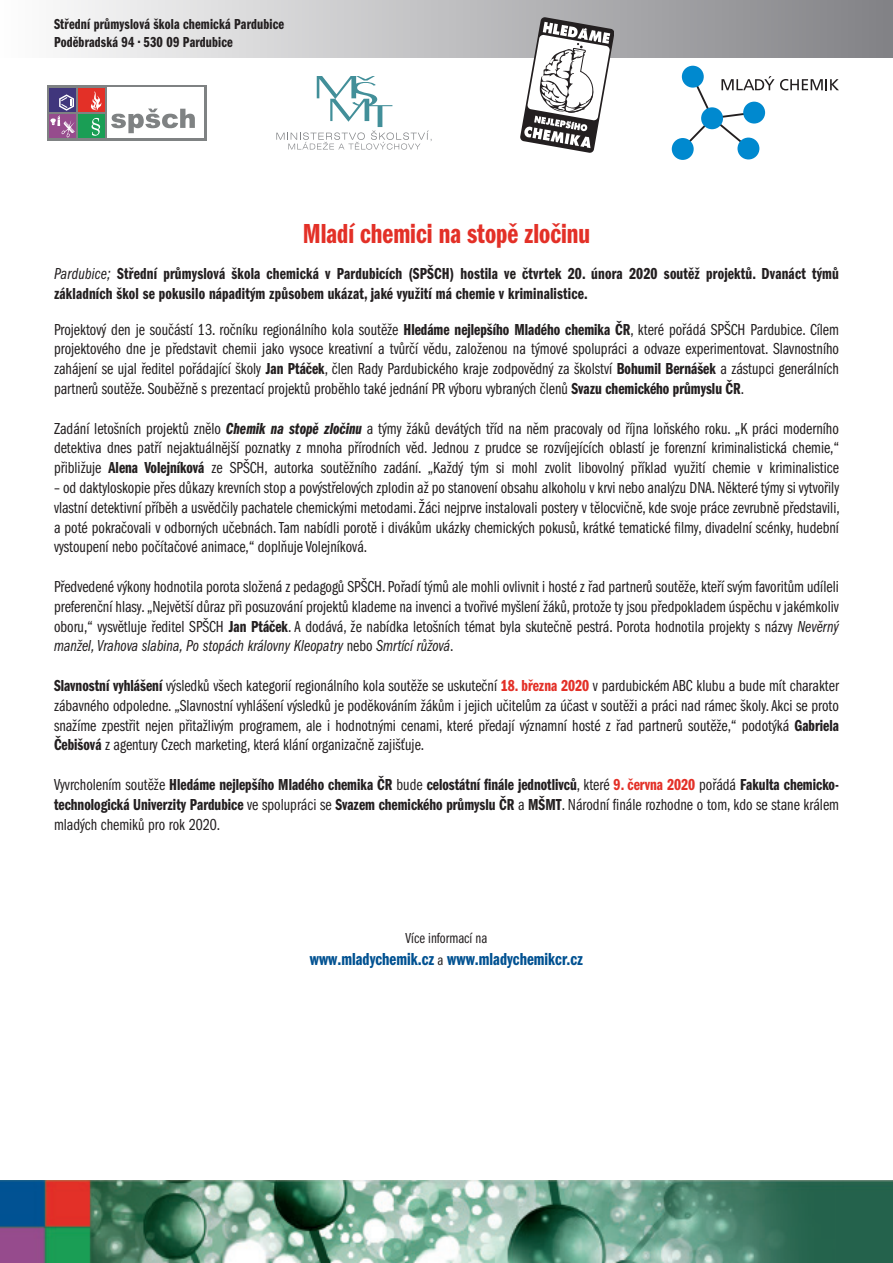
<style>
.page{position:relative;width:893px;height:1263px;background:#fff}
.page>*{position:absolute;margin:0;border:0;box-sizing:border-box;transform-origin:0 0}
.t1{font:28.5px "Franklin Gothic LT Pro Dm Cm";color:#e33027}
.t2{font:18px "Franklin Gothic LT Pro Dm Cm";color:#005191}
.t3{font:16.5px/19.8px "Franklin Gothic LT Pro Bk Cm";color:#231f20;text-align:justify}
.t4{font:16.5px/19.8px "Franklin Gothic LT Pro Dm Cm";letter-spacing:.01em;color:#231f20}
.t5{font:15px "Franklin Gothic LT Pro Dm Cm";letter-spacing:.01em;color:#231f20}
.t6{font:15px "Franklin Gothic LT Pro Bk Cm";color:#231f20}
.s1{font-family:"Franklin Gothic LT Pro Bk Cm It"}
.s2{font-family:"Franklin Gothic LT Pro Dm Cm"}
.s3{font-family:"Franklin Gothic LT Pro Dm Cm It"}
.s4{font-family:"Franklin Gothic LT Pro Dm Cm";color:#e33027}
.s5{font-family:"Franklin Gothic LT Pro Bk Cm"}
.s6{color:#e33027}
.s7{font-family:"Franklin Gothic LT Pro Bk Cm";font-size:15px;color:#231f20}
</style>
<div class="page">
<div style="left:0;top:0;width:893px;height:57px;background:linear-gradient(to right,#fefefe,#818185)"></div>
<svg style="left:276px;top:76px;width:156px;height:74px"></svg>
<svg style="left:47px;top:85px;width:159px;height:56px;background:#868788"></svg>
<div style="left:107px;top:88px;width:97px;height:50px;background:#fff"></div>
<svg style="left:111px;top:109px;width:84px;height:24px"></svg>
<div style="left:49px;top:114px;width:26px;height:24px;background:#964c8d"></div>
<div style="left:78px;top:88px;width:26px;height:24px;background:#e33027"></div>
<div style="left:49px;top:88px;width:26px;height:24px;background:#40367c"></div>
<div style="left:78px;top:114px;width:26px;height:24px;background:#1a9e55"></div>
<svg style="left:91px;top:91px;width:11px;height:19px"></svg>
<svg style="left:50px;top:94px;width:25px;height:43px"></svg>
<svg style="left:92px;top:118px;width:8px;height:18px"></svg>
<svg style="left:520px;top:17px;width:94px;height:136px"></svg>
<svg style="left:672px;top:66px;width:102px;height:94px"></svg>
<svg style="left:780px;top:79px;width:59px;height:11px"></svg>
<img style="left:0;top:1181px;width:893px;height:82px">
<p class="t5" style="left:54px;top:16px;width:232px">Střední průmyslová škola chemická Pardubice</p>
<p class="t5" style="left:54px;top:33px;width:180px">Poděbradská 94 • 530 09 Pardubice</p>
<p class="t1" style="left:303px;top:218px;width:289px">Mladí chemici na stopě zločinu</p>
<p class="t4" style="left:54px;top:264px;width:786px"><span class="s1">Pardubice;</span> Střední průmyslová škola chemická v Pardubicích (SPŠCH) hostila ve čtvrtek 20. února 2020 soutěž projektů. Dvanáct týmů základních škol se pokusilo nápaditým způsobem ukázat, jaké využití má chemie v kriminalistice.</p>
<p class="t3" style="left:54px;top:320px;width:787px">Projektový den je součástí 13. ročníku regionálního kola soutěže <span class="s2">Hledáme nejlepšího Mladého chemika ČR</span>, které pořádá SPŠCH Pardubice. Cílem projektového dne je představit chemii jako vysoce kreativní a tvůrčí vědu, založenou na týmové spolupráci a odvaze experimentovat. Slavnostního zahájení se ujal ředitel pořádající školy <span class="s2">Jan Ptáček</span>, člen Rady Pardubického kraje zodpovědný za školství <span class="s2">Bohumil Bernášek</span> a zástupci generálních partnerů soutěže. Souběžně s prezentací projektů proběhlo také jednání PR výboru vybraných členů <span class="s2">Svazu chemického průmyslu ČR</span>.</p>
<p class="t3" style="left:54px;top:419px;width:786px">Zadání letošních projektů znělo <span class="s3">Chemik na stopě zločinu</span> a týmy žáků devátých tříd na něm pracovaly od října loňského roku. „K práci moderního detektiva dnes patří nejaktuálnější poznatky z mnoha přírodních věd. Jednou z prudce se rozvíjejících oblastí je forenzní kriminalistická chemie,“ přibližuje <span class="s2">Alena Volejníková</span> ze SPŠCH, autorka soutěžního zadání. „Každý tým si mohl zvolit libovolný příklad využití chemie v kriminalistice</p>
<p class="t3" style="left:54px;top:478px;width:787px">– od daktyloskopie přes důkazy krevních stop a povýstřelových zplodin až po stanovení obsahu alkoholu v krvi nebo analýzu DNA. Některé týmy si vytvořily vlastní detektivní příběh a usvědčily pachatele chemickými metodami. Žáci nejprve instalovali postery v tělocvičně, kde svoje práce zevrubně představili, a poté pokračovali v odborných učebnách. Tam nabídli porotě i divákům ukázky chemických pokusů, krátké tematické filmy, divadelní scénky, hudební vystoupení nebo počítačové animace,“ doplňuje Volejníková.</p>
<p class="t3" style="left:54px;top:577px;width:786px">Předvedené výkony hodnotila porota složená z pedagogů SPŠCH. Pořadí týmů ale mohli ovlivnit i hosté z řad partnerů soutěže, kteří svým favoritům udíleli preferenční hlasy. „Největší důraz při posuzování projektů klademe na invenci a tvořivé myšlení žáků, protože ty jsou předpokladem úspěchu v jakémkoliv oboru,“ vysvětluje ředitel SPŠCH <span class="s2">Jan Ptáček</span>. A dodává, že nabídka letošních témat byla skutečně pestrá. Porota hodnotila projekty s názvy <span class="s1">Nevěrný manžel, Vrahova slabina, Po stopách královny Kleopatry</span> nebo <span class="s1">Smrtící růžová</span>.</p>
<p class="t3" style="left:54px;top:676px;width:786px"><span class="s2">Slavnostní vyhlášení</span> výsledků všech kategorií regionálního kola soutěže se uskuteční <span class="s4">18. března 2020</span> v pardubickém ABC klubu a bude mít charakter zábavného odpoledne. „Slavnostní vyhlášení výsledků je poděkováním žákům i jejich učitelům za účast v soutěži a práci nad rámec školy. Akci se proto snažíme zpestřit nejen přitažlivým programem, ale i hodnotnými cenami, které předají významní hosté z řad partnerů soutěže,“ podotýká <span class="s2">Gabriela Čebišová</span> z agentury Czech marketing, která klání organizačně zajišťuje.</p>
<p class="t4" style="left:54px;top:775px;width:786px;text-align:justify"><span class="s5">Vyvrcholením soutěže</span> Hledáme nejlepšího Mladého chemika ČR <span class="s5">bude</span> celostátní finále jednotlivců<span class="s5">, které</span> <span class="s6">9. června 2020</span> <span class="s5">pořádá</span> Fakulta chemicko&shy;technologická Univerzity Pardubice <span class="s5">ve spolupráci se</span> Svazem chemického průmyslu ČR <span class="s5">a</span> MŠMT<span class="s5">. Národní finále rozhodne o tom, kdo se stane králem mladých chemiků pro rok 2020.</span></p>
<p class="t6" style="left:406px;top:930px;width:83px">Více informací na</p>
<p class="t2" style="left:310px;top:949px;width:275px">www.mladychemik.cz <span class="s7">a</span> www.mladychemikcr.cz</p>
</div>
